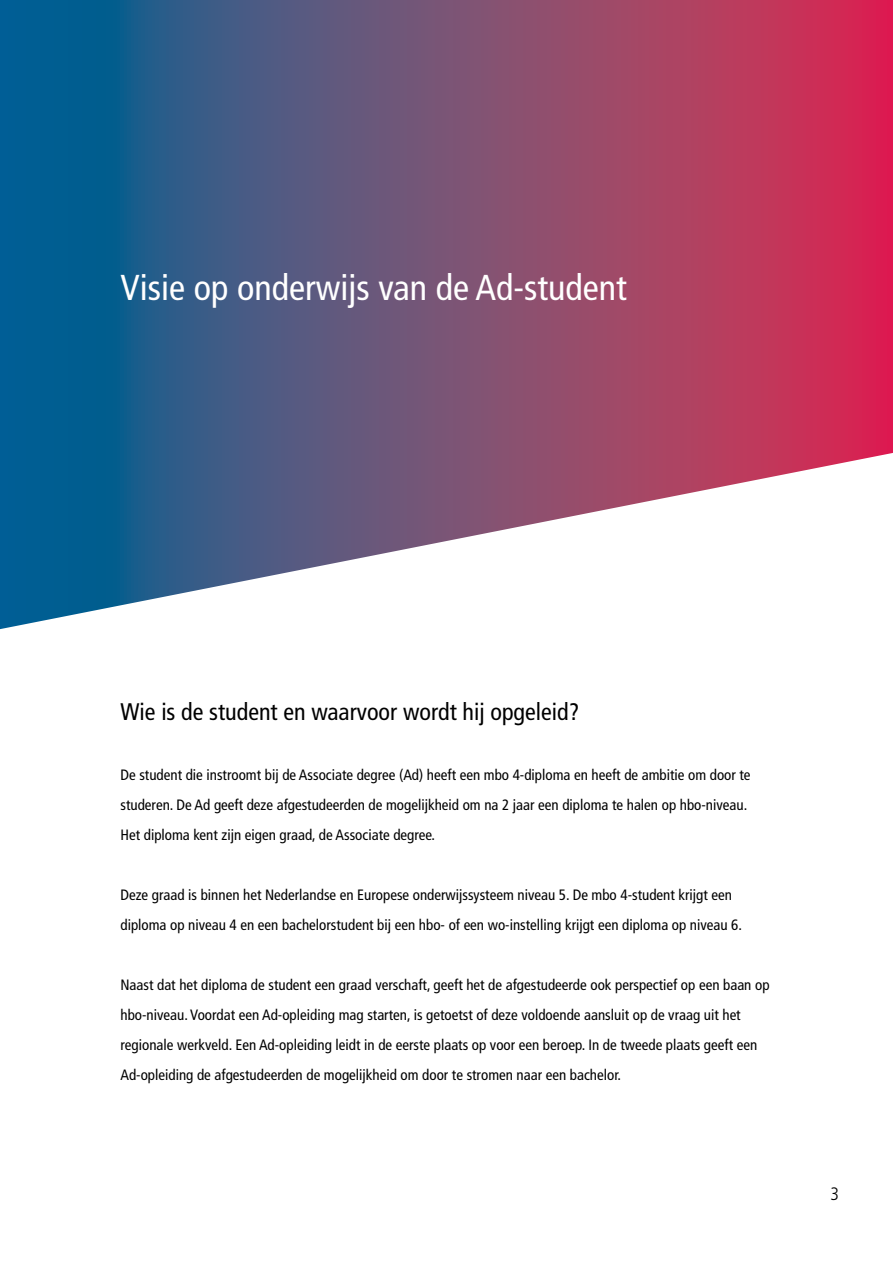
<style>
.page{position:relative;width:893px;height:1263px;background:#fff}
.page>*{position:absolute;margin:0;border:0;box-sizing:border-box;transform-origin:0 0}
.t1{font:condensed 36px "Frutiger LT Std";color:#fff}
.t2{font:condensed 24px "Frutiger LT Std";color:#000}
.t3{font:300 condensed 18px "Frutiger LT Std";color:#000}
.t4{font:condensed 15px/30px "Frutiger LT Std";color:#000}
</style>
<div class="page">
<svg style="left:0;top:0;width:893px;height:629px;background:#806789"></svg>
<h1 class="t1" style="left:120px;top:267px;width:508px">Visie op onderwijs van de Ad-student</h1>
<h2 class="t2" style="left:120px;top:698px;width:460px">Wie is de student en waarvoor wordt hij opgeleid?</h2>
<p class="t4" style="left:120px;top:760px;width:632px">De student die instroomt bij de Associate degree (Ad) heeft een mbo 4-diploma en heeft de ambitie om door te studeren. De Ad geeft deze afgestudeerden de mogelijkheid om na 2 jaar een diploma te halen op hbo-niveau.<br>Het diploma kent zijn eigen graad, de Associate degree.</p>
<p class="t4" style="left:120px;top:880px;width:623px">Deze graad is binnen het Nederlandse en Europese onderwijssysteem niveau 5. De mbo 4-student krijgt een diploma op niveau 4 en een bachelorstudent bij een hbo- of een wo-instelling krijgt een diploma op niveau 6.</p>
<p class="t4" style="left:120px;top:970px;width:651px">Naast dat het diploma de student een graad verschaft, geeft het de afgestudeerde ook perspectief op een baan op hbo-niveau. Voordat een Ad-opleiding mag starten, is getoetst of deze voldoende aansluit op de vraag uit het regionale werkveld. Een Ad-opleiding leidt in de eerste plaats op voor een beroep. In de tweede plaats geeft een Ad-opleiding de afgestudeerden de mogelijkheid om door te stromen naar een bachelor.</p>
<p class="t3" style="left:830px;top:1184px;width:10px">3</p>
</div>
